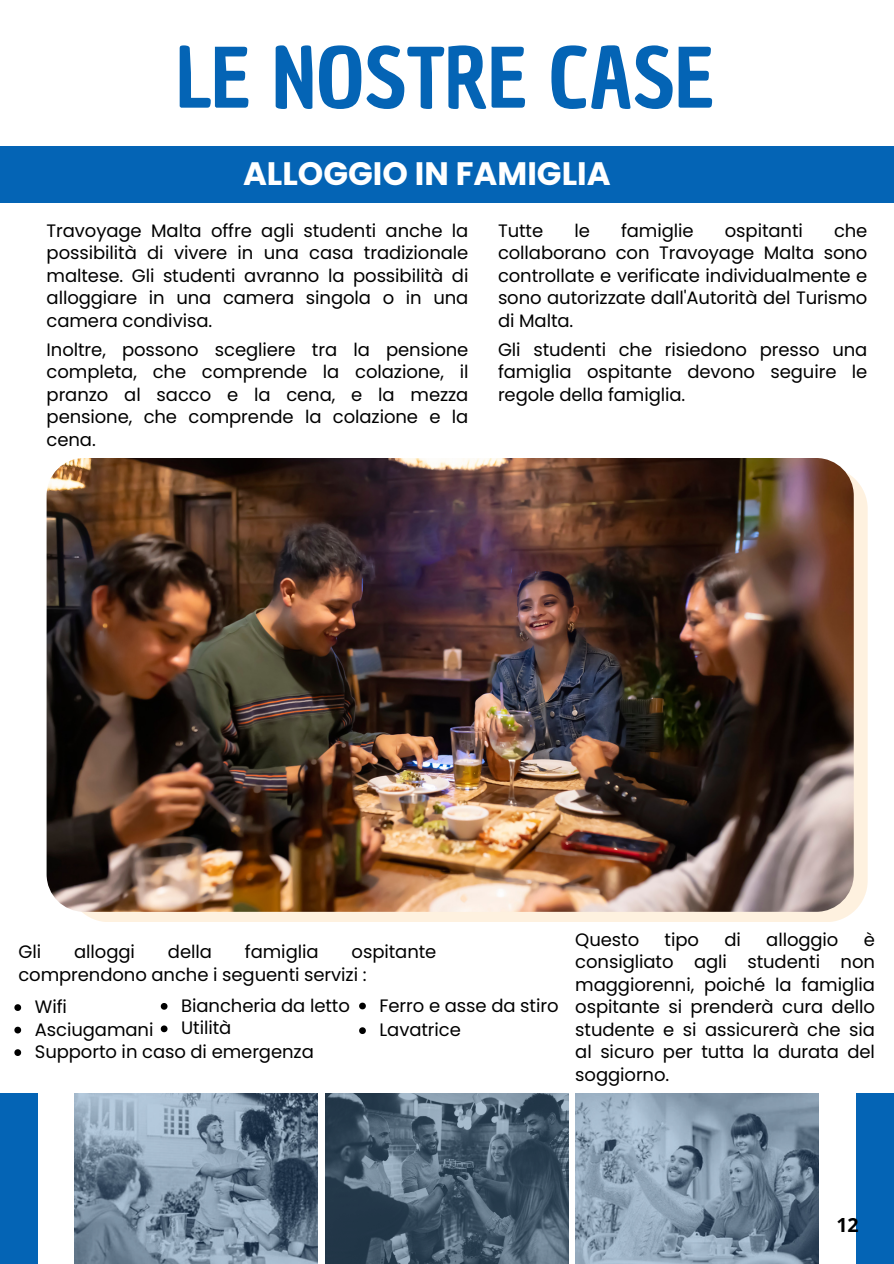
<style>
.page{position:relative;width:894px;height:1264px;background:#fff}
.page>*{position:absolute;margin:0;border:0;box-sizing:border-box;transform-origin:0 0}
.t1{font:81px "Chau Philomene One";color:#0464b5}
.t2{font:700 32.4px "Poppins";color:#fff}
.t3{font:700 19.5px "Open Sans";color:#000}
.t4{font:18px/22.5px "Poppins";letter-spacing:-.005em;color:#000;text-align:justify}
</style>
<div class="page">
<img style="left:75px;top:1093px;width:243px;height:170px">
<img style="left:325px;top:1093px;width:243px;height:170px">
<img style="left:575px;top:1093px;width:243px;height:170px">
<svg style="left:67px;top:467px;width:800px;height:455px;background:#f7ead8"></svg>
<img style="left:47px;top:458px;width:806px;height:453px;border-radius:38px">
<div style="left:0;top:1092px;width:38px;height:171px;background:#0464b5"></div>
<div style="left:856px;top:1092px;width:37px;height:171px;background:#0464b5"></div>
<svg style="left:14px;top:1004px;width:7px;height:6px"></svg>
<svg style="left:14px;top:1026px;width:7px;height:7px"></svg>
<svg style="left:14px;top:1049px;width:7px;height:6px"></svg>
<svg style="left:161px;top:1003px;width:6px;height:6px"></svg>
<svg style="left:161px;top:1025px;width:6px;height:7px"></svg>
<svg style="left:359px;top:1027px;width:7px;height:7px"></svg>
<svg style="left:359px;top:1002px;width:7px;height:7px"></svg>
<div style="left:0;top:146px;width:893px;height:57px;background:#0464b5"></div>
<p class="t1" style="left:176px;top:24px;width:539px">LE NOSTRE CASE</p>
<p class="t2" style="left:243px;top:151px;width:369px">ALLOGGIO IN FAMIGLIA</p>
<p class="t4" style="left:47px;top:219px;width:423px">Travoyage Malta offre agli studenti anche la possibilità di vivere in una casa tradizionale maltese. Gli studenti avranno la possibilità di alloggiare in una camera singola o in una camera condivisa.</p>
<p class="t4" style="left:47px;top:338px;width:423px">Inoltre, possono scegliere tra la pensione completa, che comprende la colazione, il pranzo al sacco e la cena, e la mezza pensione, che comprende la colazione e la cena.</p>
<p class="t4" style="left:498px;top:219px;width:47px">Tutte</p>
<p class="t4" style="left:574px;top:219px;width:17px">le</p>
<p class="t4" style="left:620px;top:219px;width:74px">famiglie</p>
<p class="t4" style="left:724px;top:219px;width:80px">ospitanti</p>
<p class="t4" style="left:498px;top:219px;width:371px;text-indent:336px">che collaborano con Travoyage Malta sono controllate e verificate individualmente e sono autorizzate dall'Autorità del Turismo di Malta.</p>
<p class="t4" style="left:498px;top:338px;width:371px">Gli studenti che risiedono presso una famiglia ospitante devono seguire le regole della famiglia.</p>
<p class="t4" style="left:18px;top:940px;width:24px">Gli</p>
<p class="t4" style="left:74px;top:940px;width:62px">alloggi</p>
<p class="t4" style="left:168px;top:940px;width:45px">della</p>
<p class="t4" style="left:245px;top:940px;width:75px">famiglia</p>
<p class="t4" style="left:18px;top:940px;width:419px;text-indent:333px">ospitante comprendono anche i seguenti servizi :</p>
<p class="t4" style="left:379px;top:994px;width:180px">Ferro e asse da stiro</p>
<p class="t4" style="left:181px;top:994px;width:170px">Biancheria da letto</p>
<p class="t4" style="left:181px;top:1016px;width:52px">Utilità</p>
<p class="t4" style="left:379px;top:1018px;width:83px">Lavatrice</p>
<p class="t4" style="left:35px;top:995px;width:34px">Wifi</p>
<p class="t4" style="left:35px;top:1018px;width:120px">Asciugamani</p>
<p class="t4" style="left:35px;top:1040px;width:280px">Supporto in caso di emergenza</p>
<h2 class="t4" style="left:575px;top:928px;width:301px;text-indent:288px">è consigliato agli studenti non maggiorenni, poiché la famiglia ospitante si prenderà cura dello studente e si assicurerà che sia al sicuro per tutta la durata del soggiorno.</h2>
<h2 class="t4" style="left:575px;top:928px;width:65px">Questo</h2>
<h2 class="t4" style="left:664px;top:928px;width:36px">tipo</h2>
<h2 class="t4" style="left:724px;top:928px;width:18px">di</h2>
<h2 class="t4" style="left:766px;top:928px;width:74px">alloggio</h2>
<p class="t3" style="left:836px;top:1211px;width:24px">12</p>
</div>
